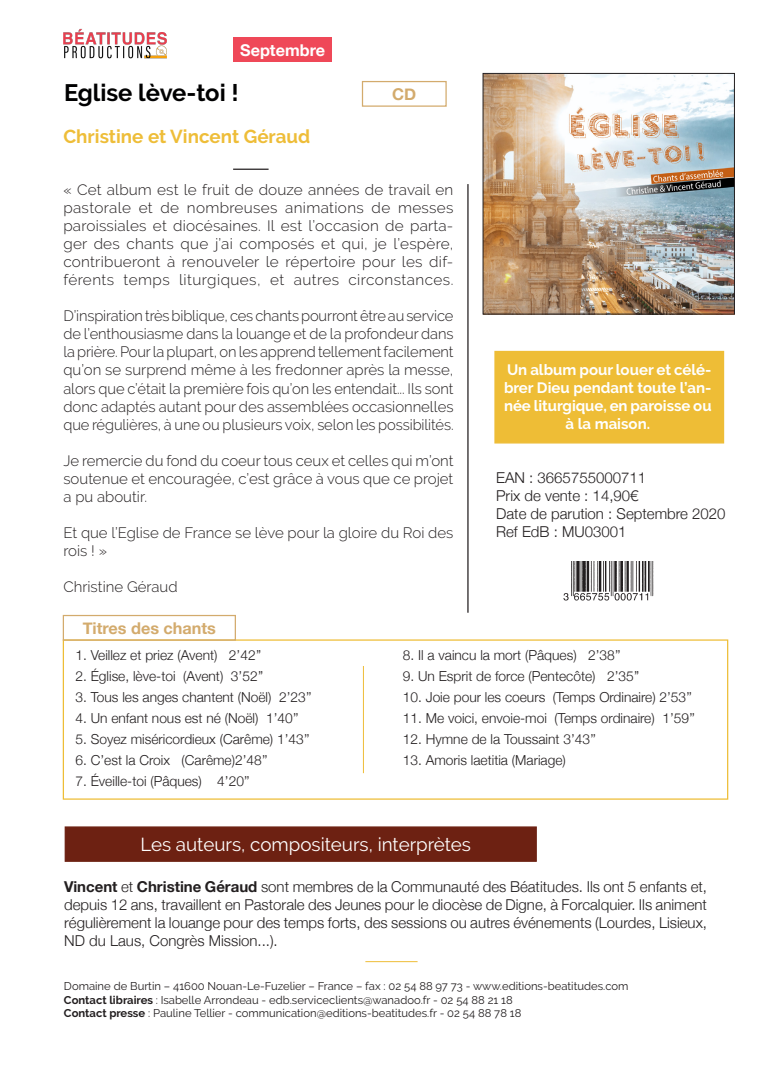
<style>
.page{position:relative;width:780px;height:1088px;background:#fff}
.page>*{position:absolute;margin:0;border:0;box-sizing:border-box;transform-origin:0 0}
.t1{font:700 23.75px "Raleway";color:#000001}
.t2{font:18.75px "Raleway";color:#fff}
.t3{font:700 18.75px "Raleway";color:#eebd38}
.t4{font:700 16.25px "Helvetica Neue";color:#d3ab6d}
.t5{font:700 16.25px "Helvetica Neue";color:#fff}
.t6{font:300 15px/18px "Raleway";color:#231f20;text-align:justify}
.t7{font:300 15px/18px "Helvetica Neue";color:#231f20}
.t8{font:700 15px/18px "Raleway";color:#fff;text-align:center}
.t9{font:300 13.75px "Helvetica Neue";color:#231f20}
.t10{font:11.25px "Raleway";color:#231f20}
.s1{font-weight:700}
</style>
<div class="page">
<hr style="left:467px;top:184px;width:1px;height:429px;background:#231f20">
<hr style="left:233px;top:169px;width:35px;height:1px;background:#231f20">
<hr style="left:363px;top:666px;width:1px;height:107px;background:#eebd38">
<hr style="left:365px;top:961px;width:52px;height:1px;background:#eebd38">
<div style="left:494px;top:351px;width:230px;height:92px;background:#eebd36"></div>
<img style="left:485px;top:75px;width:247px;height:237px">
<div style="left:483px;top:73px;width:251px;height:241px;border:1px solid #231f20"></div>
<div style="left:362px;top:81px;width:84px;height:26px;border:1px solid #d3ab6d"></div>
<img style="left:63px;top:28px;width:103px;height:31px">
<div style="left:63px;top:639px;width:665px;height:161px;border:1px solid #eebd36"></div>
<div style="left:65px;top:826px;width:472px;height:36px;background:#6d2112;border:1px solid #6d2112"></div>
<div style="left:63px;top:615px;width:173px;height:26px;border:1px solid #d3ab6d"></div>
<img style="left:563px;top:561px;width:91px;height:40px">
<div style="left:233px;top:38px;width:99px;height:24px;background:#ef4858"></div>
<p class="t5" style="left:240px;top:37px;width:86px">Septembre</p>
<p class="t1" style="left:64px;top:79px;width:176px">Eglise lève-toi !</p>
<p class="t3" style="left:63px;top:126px;width:248px">Christine et Vincent Géraud</p>
<p class="t4" style="left:392px;top:81px;width:26px">CD</p>
<p class="t6" style="left:63px;top:181px;width:391px">« Cet album est le fruit de douze années de travail en pastorale et de nombreuses animations de messes paroissiales et diocésaines. Il est l’occasion de parta&shy;ger des chants que j’ai composés et qui, je l’espère, contribueront à renouveler le répertoire pour les dif&shy;férents temps liturgiques, et autres circonstances.</p>
<p class="t6" style="left:63px;top:307px;width:392px">D’inspiration très biblique, ces chants pourront être au service de l’enthousiasme dans la louange et de la profondeur dans la prière. Pour la plupart, on les apprend tellement facilement qu’on se surprend même à les fredonner après la messe, alors que c’était la première fois qu’on les entendait... Ils sont donc adaptés autant pour des assemblées occasionnelles que régulières, à une ou plusieurs voix, selon les possibilités.</p>
<p class="t6" style="left:63px;top:451px;width:391px">Je remercie du fond du coeur tous ceux et celles qui m’ont soutenue et encouragée, c’est grâce à vous que ce projet a pu aboutir.</p>
<p class="t6" style="left:63px;top:523px;width:391px">Et que l’Eglise de France se lève pour la gloire du Roi des rois ! »</p>
<p class="t6" style="left:63px;top:577px;width:116px">Christine Géraud</p>
<p class="t4" style="left:83px;top:615px;width:135px">Titres des chants</p>
<p class="t8" style="left:504px;top:361px;width:209px">Un album pour louer et célé&shy;brer Dieu pendant toute l’an&shy;née liturgique, en paroisse ou à la maison.</p>
<p class="t7" style="left:496px;top:468px;width:151px">EAN : 3665755000711</p>
<p class="t7" style="left:496px;top:486px;width:144px">Prix de vente : 14,90€</p>
<p class="t7" style="left:496px;top:504px;width:231px">Date de parution : Septembre 2020<br>Ref EdB : MU03001</p>
<p class="t9" style="left:75px;top:644px;width:188px">1. Veillez et priez (Avent) 2’42’’</p>
<p class="t9" style="left:75px;top:665px;width:190px">2. Église, lève-toi (Avent) 3’52’’</p>
<p class="t9" style="left:75px;top:686px;width:238px">3. Tous les anges chantent (Noël) 2’23’’</p>
<p class="t9" style="left:75px;top:707px;width:225px">4. Un enfant nous est né (Noël) 1’40’’</p>
<p class="t9" style="left:75px;top:728px;width:236px">5. Soyez miséricordieux (Carême) 1’43’’</p>
<p class="t9" style="left:75px;top:749px;width:194px">6. C’est la Croix (Carême)2’48’’</p>
<p class="t9" style="left:75px;top:770px;width:176px">7. Éveille-toi (Pâques) 4’20’’</p>
<p class="t9" style="left:403px;top:644px;width:219px">8. Il a vaincu la mort (Pâques) 2’38’’</p>
<p class="t9" style="left:403px;top:665px;width:238px">9. Un Esprit de force (Pentecôte) 2’35’’</p>
<p class="t9" style="left:403px;top:686px;width:291px">10. Joie pour les coeurs (Temps Ordinaire) 2’53’’</p>
<p class="t9" style="left:403px;top:707px;width:294px">11. Me voici, envoie-moi (Temps ordinaire) 1’59’’</p>
<p class="t9" style="left:403px;top:728px;width:195px">12. Hymne de la Toussaint 3’43’’</p>
<p class="t9" style="left:403px;top:749px;width:164px">13. Amoris laetitia (Mariage)</p>
<p class="t2" style="left:140px;top:833px;width:332px">Les auteurs, compositeurs, interprètes</p>
<p class="t7" style="left:64px;top:877px;width:644px;text-align:justify"><span class="s1">Vincent</span> et <span class="s1">Christine Géraud</span> sont membres de la Communauté des Béatitudes. Ils ont 5 enfants et, depuis 12 ans, travaillent en Pastorale des Jeunes pour le diocèse de Digne, à Forcalquier. Ils animent régulièrement la louange pour des temps forts, des sessions ou autres événements (Lourdes, Lisieux, ND du Laus, Congrès Mission...).</p>
<p class="t10" style="left:64px;top:979px;width:566px">Domaine de Burtin – 41600 Nouan-Le-Fuzelier – France – fax : 02 54 88 97 73 - www.editions-beatitudes.com</p>
<p class="t10" style="left:64px;top:993px;width:450px"><span class="s1">Contact libraires</span> : Isabelle Arrondeau - edb.serviceclients@wanadoo.fr - 02 54 88 21 18</p>
<p class="t10" style="left:64px;top:1006px;width:459px"><span class="s1">Contact presse</span> : Pauline Tellier - communication@editions-beatitudes.fr - 02 54 88 78 18</p>
</div>
